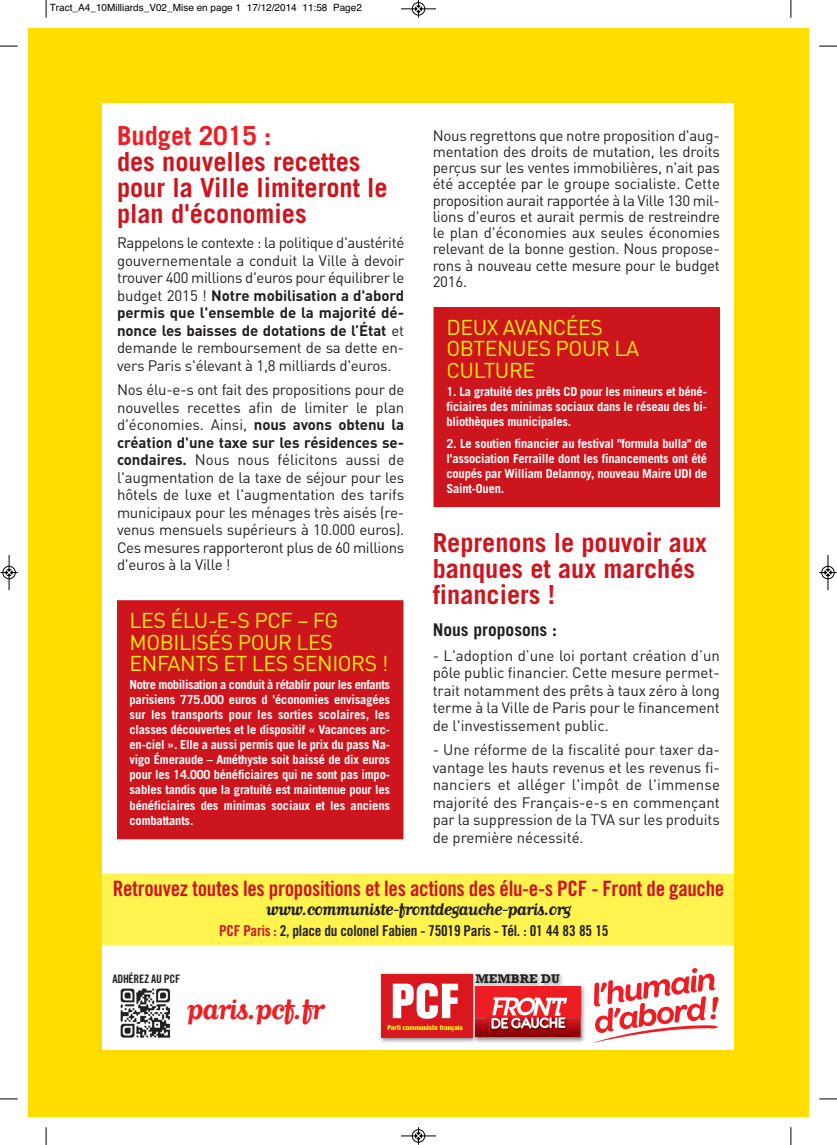
<style>
.page{position:relative;width:837px;height:1145px;background:#fff}
.page>*{position:absolute;margin:0;border:0;box-sizing:border-box;transform-origin:0 0}
.t1{font:700 33px "Matrix Script";letter-spacing:-.04em;color:#ee1d23}
.t2{font:700 26.25px/26.2px "Trade Gothic";color:#cd151d}
.t3{font:700 26.25px "Trade Gothic";color:#ee1d23}
.t4{font:21.25px/21.2px "DIN";letter-spacing:-.02em;color:#fff101}
.t5{font:21.25px "Trade Gothic Bold Cond Twenty";letter-spacing:-.015em;color:#cd151d}
.t6{font:700 19.75px "Matrix Script";letter-spacing:-.04em;color:#231f20}
.t7{font:700 17.5px "Trade Gothic";color:#231f20}
.t8{font:15px/17.5px "DIN";letter-spacing:-.015em;color:#231f20;text-align:justify}
.t9{font:15px "Trade Gothic Bold Cond Twenty";letter-spacing:-.015em;color:#231f20}
.t10{font:700 12.88px "Rockwell";color:#231f20}
.t11{font:700 12.5px/15px "Trade Gothic";letter-spacing:-.015em;color:#fff;text-align:justify}
.t12{font:11.62px "Trade Gothic Bold Cond Twenty";letter-spacing:-.025em;color:#231f20}
.t13{font:10px "Helvetica";color:#000}
.s1{font-weight:700}
.s2{color:#cd151d}
</style>
<div class="page">
<div style="left:28px;top:28px;width:780px;height:1088px;background:#ffdd01"></div>
<div style="left:103px;top:103px;width:630px;height:946px;background:#fff"></div>
<div style="left:103px;top:874px;width:630px;height:70px;background:#fff34f"></div>
<img style="left:333px;top:973px;width:307px;height:77px">
<div style="left:381px;top:974px;width:91px;height:63px;background:#d8171f"></div>
<svg style="left:387px;top:1025px;width:75px;height:6px"></svg>
<svg style="left:392px;top:983px;width:66px;height:35px"></svg>
<div style="left:475px;top:986px;width:105px;height:32px;background:#ee1d23"></div>
<svg style="left:475px;top:997px;width:105px;height:40px"></svg>
<svg style="left:591px;top:968px;width:127px;height:75px"></svg>
<img style="left:120px;top:988px;width:51px;height:50px">
<div style="left:117px;top:600px;width:286px;height:239px;background:#cd151d"></div>
<div style="left:433px;top:307px;width:287px;height:200px;background:#cd151d"></div>
<svg style="left:46px;top:0;width:1px;height:18px"></svg>
<svg style="left:0;top:46px;width:18px;height:1px"></svg>
<svg style="left:790px;top:0;width:1px;height:18px"></svg>
<svg style="left:819px;top:46px;width:17px;height:1px"></svg>
<svg style="left:46px;top:1127px;width:1px;height:17px"></svg>
<svg style="left:0;top:1098px;width:18px;height:1px"></svg>
<svg style="left:790px;top:1127px;width:1px;height:17px"></svg>
<svg style="left:819px;top:1098px;width:17px;height:1px"></svg>
<div style="left:411px;top:2px;width:14px;height:14px;border:1px solid #fff;border-radius:50%"></div>
<hr style="left:401px;top:9px;width:35px;height:1px;background:#000">
<div style="left:412px;top:2px;width:13px;height:13px;border:1px solid #000;border-radius:50%"></div>
<svg style="left:415px;top:0;width:6px;height:18px"></svg>
<div style="left:411px;top:1129px;width:14px;height:13px;border:1px solid #fff;border-radius:50%"></div>
<hr style="left:401px;top:1135px;width:35px;height:1px;background:#000">
<div style="left:412px;top:1129px;width:13px;height:13px;border:1px solid #000;border-radius:50%"></div>
<svg style="left:415px;top:1127px;width:6px;height:17px"></svg>
<div style="left:2px;top:566px;width:14px;height:13px;border:1px solid #fff;border-radius:50%"></div>
<hr style="left:9px;top:555px;width:1px;height:35px;background:#000">
<div style="left:3px;top:566px;width:12px;height:13px;border:1px solid #000;border-radius:50%"></div>
<svg style="left:0;top:569px;width:18px;height:6px"></svg>
<hr style="left:827px;top:555px;width:1px;height:35px;background:#000">
<div style="left:821px;top:566px;width:13px;height:13px;border:1px solid #000;border-radius:50%"></div>
<svg style="left:819px;top:569px;width:17px;height:6px"></svg>
<p class="t13" style="left:50px;top:2px;width:313px">Tract_A4_10Milliards_V02_Mise en page 1 17/12/2014 11:58 Page2</p>
<h2 class="t3" style="left:117px;top:126px;width:156px">Budget 2015 :</h2>
<h2 class="t2" style="left:117px;top:151px;width:272px">des nouvelles recettes pour la Ville limiteront le plan d'économies</h2>
<p class="t8" style="left:117px;top:234px;width:289px">Rappelons le contexte : la politique d'austérité gouvernementale a conduit la Ville à devoir trouver 400 millions d'euros pour équilibrer le budget 2015 ! <span class="s1">Notre mobilisation a d'abord permis que l'ensemble de la majorité dé&shy;nonce les baisses de dotations de l’État</span> et demande le remboursement de sa dette en&shy;vers Paris s'élevant à 1,8 milliards d'euros.</p>
<p class="t8" style="left:117px;top:381px;width:289px">Nos élu-e-s ont fait des propositions pour de nouvelles recettes afin de limiter le plan d'économies. Ainsi, <span class="s1">nous avons obtenu la création d'une taxe sur les résidences se&shy;condaires.</span> Nous nous félicitons aussi de l'augmentation de la taxe de séjour pour les hôtels de luxe et l'augmentation des tarifs municipaux pour les ménages très aisés (re&shy;venus mensuels supérieurs à 10.000 euros).<br>Ces mesures rapporteront plus de 60 millions d'euros à la Ville !</p>
<h3 class="t4" style="left:129px;top:610px;width:260px">LES ÉLU-E-S PCF – FG<br>MOBILISÉS POUR LES<br>ENFANTS ET LES SENIORS !</h3>
<p class="t11" style="left:129px;top:678px;width:262px">Notre mobilisation a conduit à rétablir pour les enfants parisiens 775.000 euros d 'économies envisagées sur les transports pour les sorties scolaires, les classes découvertes et le dispositif « Vacances arc&shy;en-ciel ». Elle a aussi permis que le prix du pass Na&shy;vigo Émeraude – Améthyste soit baissé de dix euros pour les 14.000 bénéficiaires qui ne sont pas impo&shy;sables tandis que la gratuité est maintenue pour les bénéficiaires des minimas sociaux et les anciens combattants.</p>
<p class="t8" style="left:432px;top:127px;width:289px;line-height:16.2px">Nous regrettons que notre proposition d'aug&shy;mentation des droits de mutation, les droits perçus sur les ventes immobilières, n'ait pas été acceptée par le groupe socialiste. Cette proposition aurait rapportée à la Ville 130 mil&shy;lions d'euros et aurait permis de restreindre le plan d'économies aux seules économies relevant de la bonne gestion. Nous propose&shy;rons à nouveau cette mesure pour le budget 2016.</p>
<h3 class="t4" style="left:446px;top:317px;width:194px">DEUX AVANCÉES<br>OBTENUES POUR LA<br>CULTURE</h3>
<p class="t11" style="left:446px;top:385px;width:262px">1. La gratuité des prêts CD pour les mineurs et béné&shy;ficiaires des minimas sociaux dans le réseau des bi&shy;bliothèques municipales.</p>
<p class="t11" style="left:446px;top:437px;width:262px">2. Le soutien financier au festival "formula bulla" de l'association Ferraille dont les financements ont été coupés par William Delannoy, nouveau Maire UDI de Saint-Ouen.</p>
<h2 class="t2" style="left:432px;top:531px;width:275px">Reprenons le pouvoir aux banques et aux marchés financiers !</h2>
<p class="t7" style="left:432px;top:623px;width:126px">Nous proposons :</p>
<p class="t8" style="left:432px;top:646px;width:289px">- L'adoption d’une loi portant création d’un pôle public financier. Cette mesure permet&shy;trait notamment des prêts à taux zéro à long terme à la Ville de Paris pour le financement de l'investissement public.</p>
<p class="t8" style="left:432px;top:741px;width:289px">- Une réforme de la fiscalité pour taxer da&shy;vantage les hauts revenus et les revenus fi&shy;nanciers et alléger l'impôt de l'immense majorité des Français-e-s en commençant par la suppression de la TVA sur les produits de première nécessité.</p>
<h3 class="t5" style="left:113px;top:880px;width:612px">Retrouvez toutes les propositions et les actions des élu-e-s PCF - Front de gauche</h3>
<h3 class="t6" style="left:266px;top:897px;width:307px">www.communiste-frontdegauche-paris.org</h3>
<p class="t12" style="left:113px;top:974px;width:69px">ADHÉREZ AU PCF</p>
<p class="t9" style="left:219px;top:925px;width:390px"><span class="s2">PCF Paris :</span> 2, place du colonel Fabien - 75019 Paris - Tél. : 01 44 83 85 15</p>
<p class="t10" style="left:475px;top:971px;width:86px">MEMBRE DU</p>
<h1 class="t1" style="left:186px;top:988px;width:139px">paris.pcf.fr</h1>
</div>
